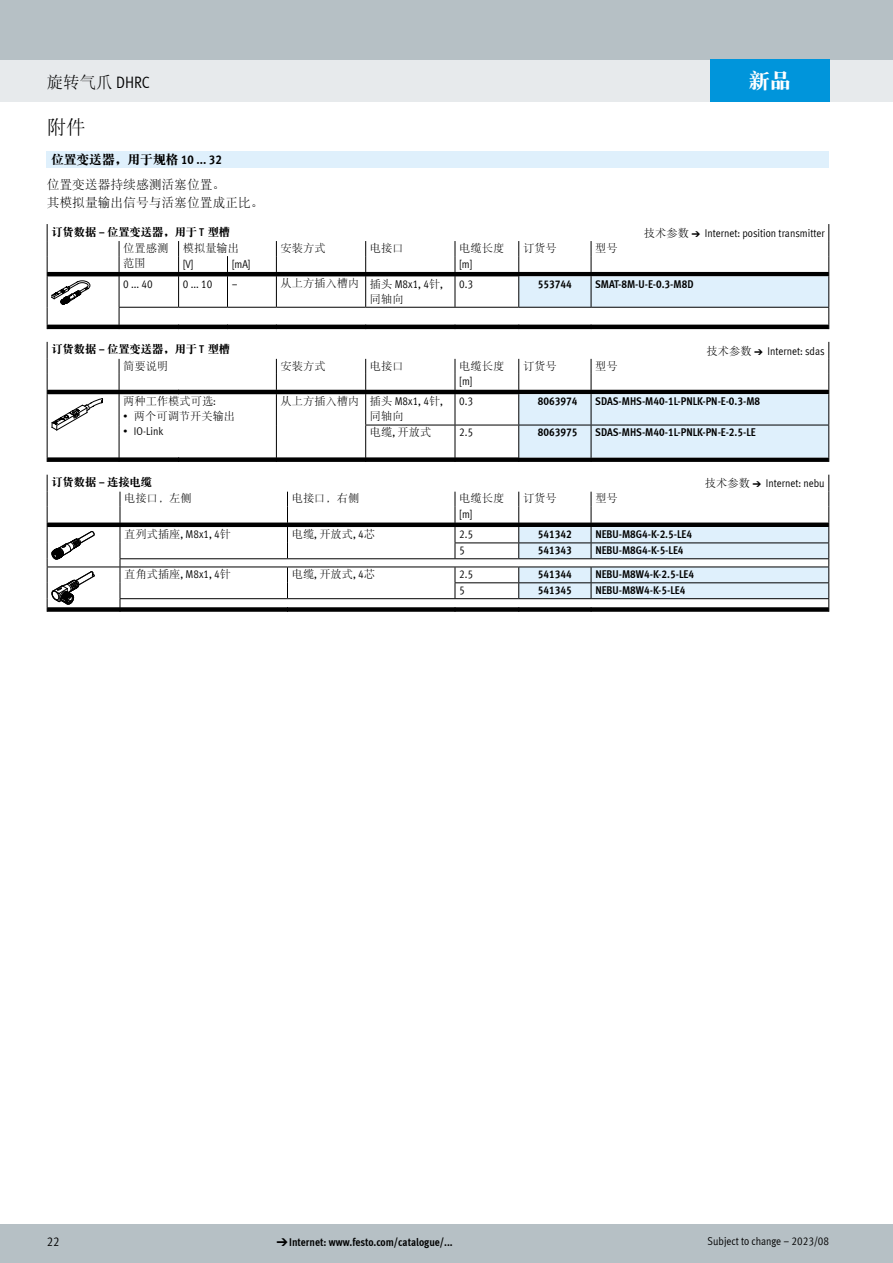
<style>
.page{position:relative;width:893px;height:1263px;background:#fff}
.page>*{position:absolute;margin:0;border:0;box-sizing:border-box;transform-origin:0 0}
.t1{font:21px "DF Song GB W9";color:#fff}
.t2{font:19.5px "DF Song GB W3";color:#000}
.t3{font:16.5px "DF Song GB W3";color:#000}
.t4{font:12.75px/18px "DF Song GB W3";color:#000}
.t5{font:12.75px "DF Song GB W9";color:#000}
.t6{font:12.75px "Meta Cond LF";color:#000}
.t7{font:700 11.25px "Meta Cond LF";color:#000}
.t8{font:11.25px "Meta Cond LF";color:#000}
.t9{font:11.25px/15.8px "DF Song GB W3";color:#000}
.t10{font:11.25px "DF Song GB W9";color:#000}
.s1{font-family:"Meta Cond LF"}
.s2{font-family:"Meta Cond LF";font-weight:700}
.s3{font-family:"DF Song GB W3"}
.s4{font-family:"Meto Pict 182"}
.s5{font-family:"Meto Pict 182";font-weight:400}
</style>
<div class="page">
<div style="left:0;top:1225px;width:893px;height:38px;background:#b6c0c5"></div>
<div style="left:0;top:60px;width:893px;height:42px;background:#e7eaec"></div>
<div style="left:0;top:0;width:893px;height:60px;background:#b6c0c5"></div>
<div style="left:47px;top:151px;width:782px;height:17px;background:#dff0fc"></div>
<svg style="left:47px;top:224px;width:782px;height:105px"></svg>
<svg style="left:48px;top:390px;width:470px;height:72px"></svg>
<hr style="left:119px;top:394px;width:1px;height:31px;background:#000">
<hr style="left:276px;top:394px;width:1px;height:31px;background:#000">
<hr style="left:365px;top:394px;width:1px;height:31px;background:#000">
<hr style="left:455px;top:394px;width:1px;height:31px;background:#000">
<hr style="left:47px;top:425px;width:1px;height:32px;background:#000">
<hr style="left:119px;top:425px;width:1px;height:32px;background:#000">
<hr style="left:276px;top:425px;width:1px;height:32px;background:#000">
<hr style="left:365px;top:425px;width:90px;height:1px;background:#000">
<hr style="left:365px;top:425px;width:1px;height:32px;background:#000">
<hr style="left:455px;top:425px;width:64px;height:1px;background:#000">
<hr style="left:455px;top:425px;width:1px;height:32px;background:#000">
<svg style="left:365px;top:359px;width:1px;height:35px"></svg>
<svg style="left:455px;top:359px;width:1px;height:35px"></svg>
<svg style="left:518px;top:342px;width:311px;height:120px"></svg>
<svg style="left:119px;top:359px;width:1px;height:35px"></svg>
<svg style="left:276px;top:359px;width:1px;height:35px"></svg>
<svg style="left:47px;top:342px;width:56px;height:89px"></svg>
<svg style="left:95px;top:522px;width:423px;height:90px"></svg>
<hr style="left:455px;top:542px;width:64px;height:1px;background:#000">
<hr style="left:120px;top:558px;width:167px;height:1px;background:#000">
<hr style="left:287px;top:558px;width:168px;height:1px;background:#000">
<hr style="left:455px;top:558px;width:64px;height:1px;background:#000">
<hr style="left:47px;top:567px;width:73px;height:1px;background:#000">
<hr style="left:120px;top:567px;width:167px;height:1px;background:#000">
<hr style="left:287px;top:567px;width:168px;height:1px;background:#000">
<hr style="left:455px;top:567px;width:64px;height:1px;background:#000">
<svg style="left:287px;top:567px;width:1px;height:31px"></svg>
<hr style="left:455px;top:582px;width:64px;height:1px;background:#000">
<svg style="left:455px;top:567px;width:1px;height:31px"></svg>
<hr style="left:120px;top:598px;width:167px;height:1px;background:#000">
<hr style="left:287px;top:598px;width:168px;height:1px;background:#000">
<hr style="left:455px;top:598px;width:64px;height:1px;background:#000">
<svg style="left:287px;top:492px;width:1px;height:66px"></svg>
<svg style="left:455px;top:492px;width:1px;height:66px"></svg>
<svg style="left:120px;top:492px;width:1px;height:120px"></svg>
<svg style="left:518px;top:475px;width:311px;height:137px"></svg>
<svg style="left:47px;top:475px;width:48px;height:137px"></svg>
<div style="left:710px;top:60px;width:119px;height:42px;background:#0095db"></div>
<h1 class="t1" style="left:749px;top:69px;width:43px">新品</h1>
<h3 class="t3" style="left:47px;top:73px;width:104px">旋转气爪 <span class="s1">DHRC</span></h3>
<h2 class="t2" style="left:47px;top:117px;width:40px">附件</h2>
<p class="t5" style="left:51px;top:153px;width:172px">位置变送器，用于规格 <span class="s2">10 ... 32</span></p>
<p class="t4" style="left:47px;top:175px;width:218px">位置变送器持续感测活塞位置。<br>其模拟量输出信号与活塞位置成正比。</p>
<p class="t10" style="left:51px;top:226px;width:180px">订货数据 <span class="s2">–</span> 位置变送器，用于 <span class="s2">T</span> 型槽</p>
<p class="t8" style="left:644px;top:226px;width:182px"><span class="s3">技术参数</span> <span class="s4">a</span> Internet: position transmitter</p>
<p class="t9" style="left:123px;top:240px;width:46px;line-height:15px">位置感测范围</p>
<p class="t9" style="left:183px;top:240px;width:58px">模拟量输出</p>
<p class="t9" style="left:281px;top:240px;width:46px">安装方式</p>
<p class="t9" style="left:370px;top:240px;width:35px">电接口</p>
<p class="t9" style="left:459px;top:240px;width:46px">电缆长度</p>
<p class="t9" style="left:523px;top:240px;width:35px">订货号</p>
<p class="t9" style="left:595px;top:240px;width:24px">型号</p>
<p class="t8" style="left:183px;top:257px;width:12px">[V]</p>
<p class="t8" style="left:232px;top:257px;width:20px">[mA]</p>
<p class="t8" style="left:459px;top:257px;width:15px">[m]</p>
<p class="t8" style="left:123px;top:277px;width:31px">0 ... 40</p>
<p class="t8" style="left:183px;top:277px;width:31px">0 ... 10</p>
<p class="t8" style="left:232px;top:277px;width:7px">–</p>
<p class="t9" style="left:370px;top:275px;width:75px;text-indent:-89px">从上方插入槽内 插头 <span class="s1">M8x1, 4</span>针<span class="s1">,</span>同轴向</p>
<p class="t8" style="left:459px;top:277px;width:15px">0.3</p>
<p class="t7" style="left:538px;top:277px;width:35px">553744</p>
<p class="t7" style="left:595px;top:277px;width:100px">SMAT-8M-U-E-0.3-M8D</p>
<p class="t10" style="left:51px;top:343px;width:180px">订货数据 <span class="s2">–</span> 位置变送器，用于 <span class="s2">T</span> 型槽</p>
<p class="t8" style="left:707px;top:344px;width:120px"><span class="s3">技术参数</span> <span class="s4">a</span> Internet: sdas</p>
<p class="t9" style="left:123px;top:358px;width:46px">简要说明</p>
<p class="t9" style="left:281px;top:358px;width:46px">安装方式</p>
<p class="t9" style="left:370px;top:358px;width:35px">电接口</p>
<p class="t9" style="left:459px;top:358px;width:46px">电缆长度</p>
<p class="t9" style="left:523px;top:358px;width:35px">订货号</p>
<p class="t9" style="left:595px;top:358px;width:24px">型号</p>
<p class="t8" style="left:459px;top:375px;width:15px">[m]</p>
<p class="t9" style="left:123px;top:393px;width:94px">两种工作模式可选<span class="s1">:</span></p>
<p class="t9" style="left:123px;top:408px;width:113px"><span class="s1">•</span> 两个可调节开关输出</p>
<p class="t8" style="left:123px;top:424px;width:42px">• IO-Link</p>
<p class="t9" style="left:370px;top:393px;width:75px;text-indent:-89px">从上方插入槽内 插头 <span class="s1">M8x1, 4</span>针<span class="s1">,</span>同轴向</p>
<p class="t8" style="left:459px;top:394px;width:15px">0.3</p>
<p class="t7" style="left:538px;top:394px;width:41px">8063974</p>
<p class="t7" style="left:595px;top:394px;width:166px">SDAS-MHS-M40-1L-PNLK-PN-E-0.3-M8</p>
<p class="t9" style="left:370px;top:424px;width:63px">电缆<span class="s1">,</span> 开放式</p>
<p class="t8" style="left:459px;top:425px;width:15px">2.5</p>
<p class="t7" style="left:538px;top:425px;width:41px">8063975</p>
<p class="t7" style="left:595px;top:425px;width:162px">SDAS-MHS-M40-1L-PNLK-PN-E-2.5-LE</p>
<p class="t10" style="left:51px;top:476px;width:102px">订货数据 <span class="s2">–</span> 连接电缆</p>
<p class="t8" style="left:705px;top:477px;width:121px"><span class="s3">技术参数</span> <span class="s4">a</span> Internet: nebu</p>
<p class="t9" style="left:124px;top:490px;width:69px">电接口，左侧</p>
<p class="t9" style="left:292px;top:490px;width:69px">电接口，右侧</p>
<p class="t9" style="left:459px;top:490px;width:46px">电缆长度</p>
<p class="t9" style="left:523px;top:490px;width:35px">订货号</p>
<p class="t9" style="left:595px;top:490px;width:24px">型号</p>
<p class="t8" style="left:459px;top:507px;width:15px">[m]</p>
<p class="t8" style="left:124px;top:527px;width:108px"><span class="s3">直列式插座</span>, M8x1, 4<span class="s3">针</span></p>
<p class="t9" style="left:292px;top:526px;width:85px">电缆<span class="s1">,</span> 开放式<span class="s1">, 4</span>芯</p>
<p class="t8" style="left:459px;top:527px;width:15px">2.5</p>
<p class="t7" style="left:538px;top:527px;width:35px">541342</p>
<p class="t7" style="left:595px;top:527px;width:98px">NEBU-M8G4-K-2.5-LE4</p>
<p class="t8" style="left:459px;top:543px;width:7px">5</p>
<p class="t7" style="left:538px;top:543px;width:35px">541343</p>
<p class="t7" style="left:595px;top:543px;width:90px">NEBU-M8G4-K-5-LE4</p>
<p class="t8" style="left:124px;top:567px;width:108px"><span class="s3">直角式插座</span>, M8x1, 4<span class="s3">针</span></p>
<p class="t9" style="left:292px;top:566px;width:85px">电缆<span class="s1">,</span> 开放式<span class="s1">, 4</span>芯</p>
<p class="t8" style="left:459px;top:567px;width:15px">2.5</p>
<p class="t7" style="left:538px;top:567px;width:35px">541344</p>
<p class="t7" style="left:595px;top:567px;width:100px">NEBU-M8W4-K-2.5-LE4</p>
<p class="t8" style="left:459px;top:583px;width:7px">5</p>
<p class="t7" style="left:538px;top:583px;width:35px">541345</p>
<p class="t7" style="left:595px;top:583px;width:92px">NEBU-M8W4-K-5-LE4</p>
<p class="t6" style="left:47px;top:1234px;width:14px">22</p>
<p class="t7" style="left:276px;top:1235px;width:178px"><span class="s5">d</span>Internet: www.festo.com/catalogue/...</p>
<p class="t8" style="left:708px;top:1234px;width:123px">Subject to change – 2023/08</p>
</div>
